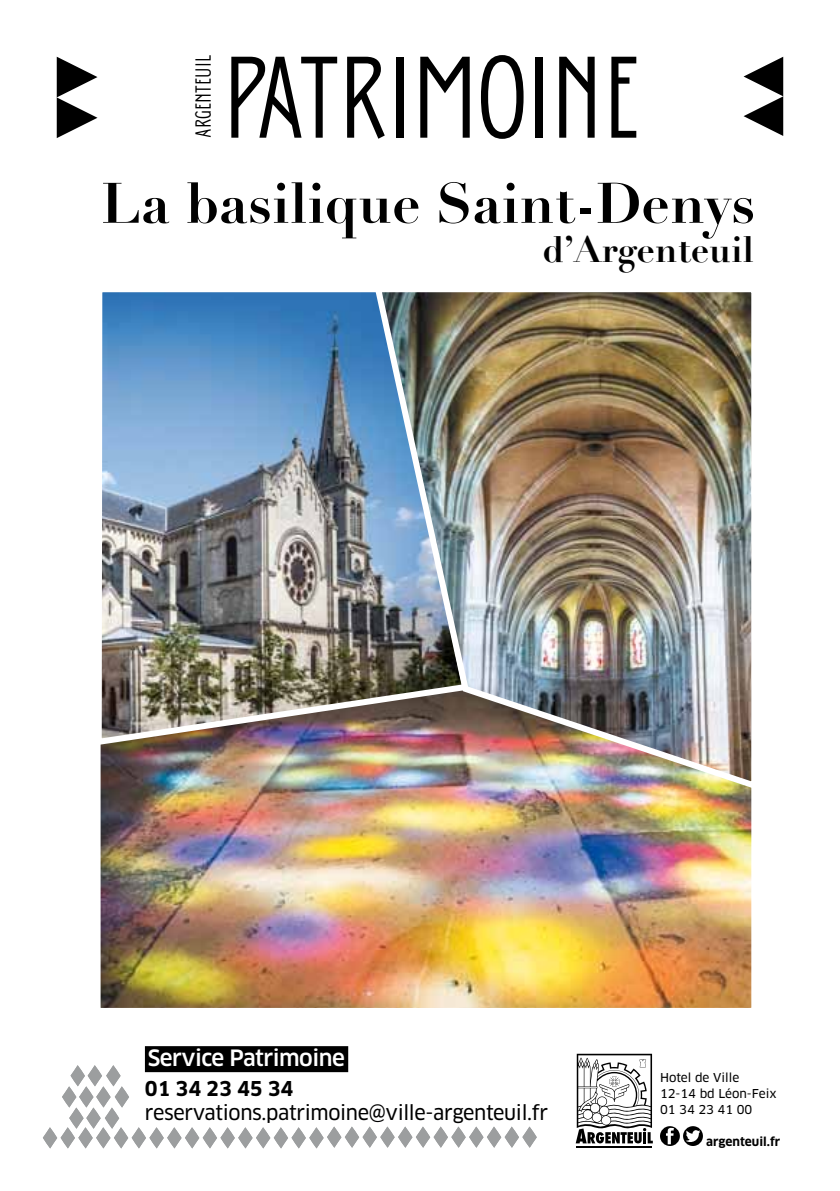
<style>
.page{position:relative;width:840px;height:1191px;background:#fff}
.page>*{position:absolute;margin:0;border:0;box-sizing:border-box;transform-origin:0 0}
.t1{font:115.6px "Donau Uppercase Neue";letter-spacing:-.01em;color:#000}
.t2{font:700 56px "Didot";color:#000}
.t3{font:700 36px "Didot";color:#000}
.t4{font:500 22px "Clan";letter-spacing:-.025em;color:#fff}
.t5{font:21.8px "Donau Uppercase Neue";letter-spacing:.01em;color:#000}
.t6{font:20px "Clan News";letter-spacing:-.02em;color:#000}
.t7{font:700 20px "Clan";letter-spacing:-.005em;color:#000}
.t8{font:12px/16px "Clan News";color:#000}
.t9{font:700 12px "Clan";color:#000}
</style>
<div class="page">
<svg style="left:659px;top:1126px;width:20px;height:20px"></svg>
<svg style="left:665px;top:1127px;width:8px;height:17px"></svg>
<svg style="left:682px;top:1126px;width:20px;height:20px"></svg>
<svg style="left:685px;top:1128px;width:14px;height:16px"></svg>
<hr style="left:576px;top:1146px;width:75px;height:1px;background:#000">
<svg style="left:575px;top:1053px;width:77px;height:90px"></svg>
<div style="left:145px;top:1046px;width:203px;height:26px;background:#000"></div>
<svg style="left:238px;top:1127px;width:14px;height:21px"></svg>
<svg style="left:132px;top:1127px;width:14px;height:21px"></svg>
<svg style="left:106px;top:1065px;width:14px;height:21px"></svg>
<svg style="left:115px;top:1086px;width:14px;height:21px"></svg>
<svg style="left:105px;top:1107px;width:14px;height:21px"></svg>
<svg style="left:327px;top:1126px;width:14px;height:21px"></svg>
<svg style="left:380px;top:1126px;width:14px;height:21px"></svg>
<svg style="left:185px;top:1127px;width:14px;height:21px"></svg>
<svg style="left:78px;top:1127px;width:15px;height:21px"></svg>
<svg style="left:62px;top:1086px;width:14px;height:21px"></svg>
<svg style="left:273px;top:1127px;width:15px;height:21px"></svg>
<svg style="left:220px;top:1127px;width:15px;height:21px"></svg>
<svg style="left:114px;top:1127px;width:14px;height:21px"></svg>
<svg style="left:88px;top:1065px;width:14px;height:21px"></svg>
<svg style="left:96px;top:1086px;width:15px;height:21px"></svg>
<svg style="left:86px;top:1107px;width:15px;height:21px"></svg>
<svg style="left:309px;top:1127px;width:14px;height:21px"></svg>
<svg style="left:362px;top:1126px;width:15px;height:21px"></svg>
<svg style="left:167px;top:1127px;width:14px;height:21px"></svg>
<svg style="left:61px;top:1127px;width:14px;height:21px"></svg>
<svg style="left:202px;top:1127px;width:15px;height:21px"></svg>
<svg style="left:96px;top:1127px;width:14px;height:21px"></svg>
<svg style="left:70px;top:1065px;width:15px;height:21px"></svg>
<svg style="left:79px;top:1086px;width:14px;height:21px"></svg>
<svg style="left:69px;top:1107px;width:15px;height:21px"></svg>
<svg style="left:291px;top:1127px;width:15px;height:21px"></svg>
<svg style="left:344px;top:1126px;width:15px;height:21px"></svg>
<svg style="left:149px;top:1127px;width:15px;height:21px"></svg>
<svg style="left:43px;top:1127px;width:14px;height:21px"></svg>
<svg style="left:256px;top:1127px;width:14px;height:21px"></svg>
<svg style="left:433px;top:1126px;width:14px;height:21px"></svg>
<svg style="left:451px;top:1126px;width:14px;height:21px"></svg>
<svg style="left:415px;top:1126px;width:15px;height:21px"></svg>
<svg style="left:398px;top:1126px;width:14px;height:21px"></svg>
<svg style="left:504px;top:1126px;width:14px;height:21px"></svg>
<svg style="left:522px;top:1126px;width:14px;height:21px"></svg>
<svg style="left:486px;top:1126px;width:15px;height:21px"></svg>
<svg style="left:469px;top:1126px;width:14px;height:21px"></svg>
<img style="left:101px;top:749px;width:648px;height:258px">
<img style="left:100px;top:292px;width:271px;height:457px">
<svg style="left:57px;top:57px;width:40px;height:81px"></svg>
<svg style="left:743px;top:57px;width:39px;height:79px"></svg>
<img style="left:371px;top:292px;width:381px;height:502px">
<p class="t5" style="left:190px;top:138px;width:85px;rotate:-90deg">ARGENTEUIL</p>
<h1 class="t1" style="left:222px;top:30px;width:418px">PATRIMOINE</h1>
<h2 class="t2" style="left:100px;top:168px;width:655px">La basilique Saint-Denys</h2>
<h3 class="t3" style="left:542px;top:227px;width:212px">d’Argenteuil</h3>
<p class="t4" style="left:148px;top:1044px;width:198px">Service Patrimoine</p>
<p class="t7" style="left:145px;top:1076px;width:150px">01 34 23 45 34</p>
<p class="t6" style="left:145px;top:1100px;width:404px">reservations.patrimoine@ville-argenteuil.fr</p>
<p class="t8" style="left:659px;top:1069px;width:118px">Hotel de Ville<br>12-14 bd Léon-Feix<br>01 34 23 41 00</p>
<p class="t9" style="left:705px;top:1134px;width:76px">argenteuil.fr</p>
</div>
